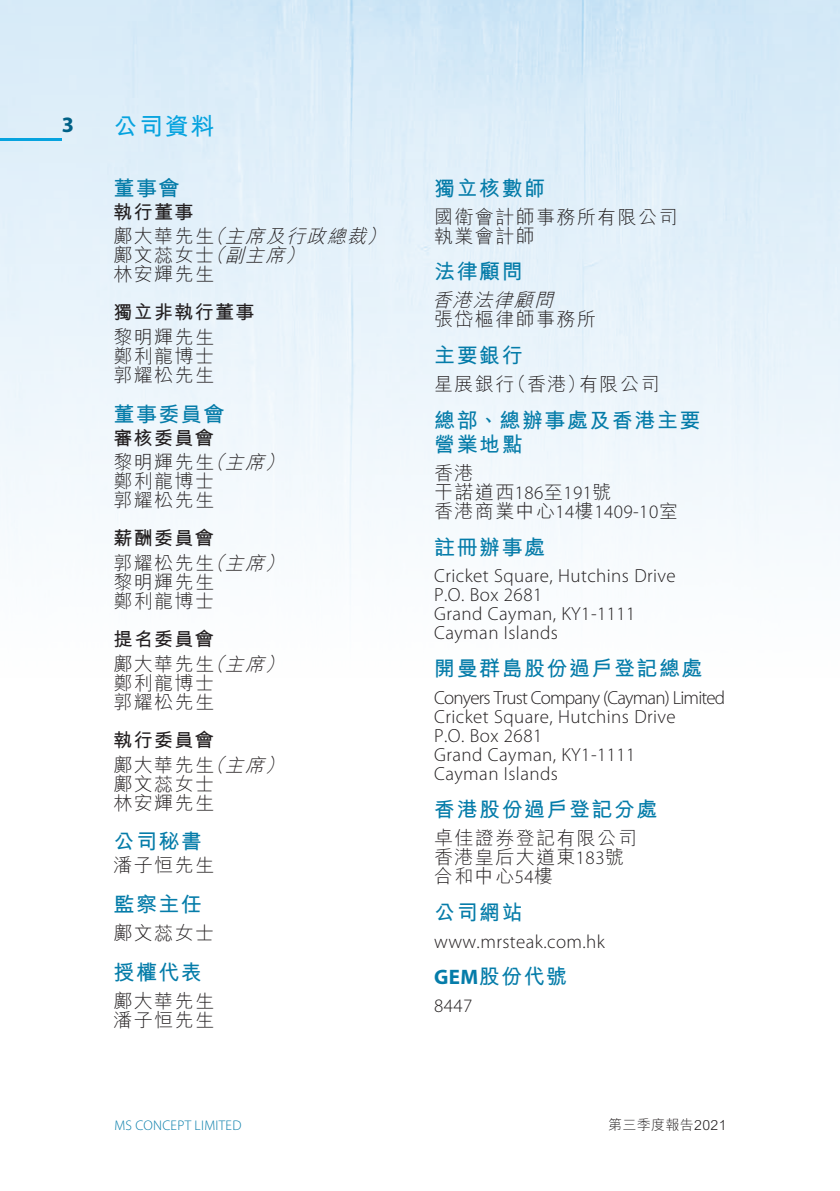
<style>
.page{position:relative;width:840px;height:1191px;background:#fff}
.page>*{position:absolute;margin:0;border:0;box-sizing:border-box;transform-origin:0 0}
.t1{font:700 24px "M Hei HK";color:#06a3df}
.t2{font:700 22px "Myriad Pro";color:#006187}
.t3{font:700 21px/24px "M Hei HK";letter-spacing:.07em;color:#057ca9}
.t4{font:300 19px/19px "Myriad Pro";letter-spacing:.02em;color:#231f20}
.t5{font:300 19px/19px "M Hei HK";letter-spacing:.07em;color:#231f20}
.t6{font:700 19px/24.6px "M Hei HK";letter-spacing:.07em;color:#231f20}
.t7{font:italic 300 19px/24.6px "M Hei HK";color:#231f20}
.t8{font:300 14px "Myriad Pro";letter-spacing:.02em;color:#057ca9}
.t9{font:300 14px "M Hei HK";letter-spacing:.025em;color:#231f20}
.s1{font-weight:700;font-style:normal}
.s2{font-style:normal}
.s3{font-style:italic}
.s4{font-weight:300}
.s5{font-weight:300;font-style:italic}
.s6{font-family:"Myriad Pro"}
.s7{font-family:"M Hei HK"}
</style>
<div class="page">
<hr style="left:0;top:138px;width:62px;height:3px;background:#06a3df">
<p class="t2" style="left:62px;top:110px;width:14px">3</p>
<p class="t1" style="left:113px;top:109px;width:103px">公司資料</p>
<p class="t3" style="left:113px;top:174px;width:67px">董事會</p>
<p class="t7" style="left:113px;top:199px;width:280px"><span class="s1">執行董事<br></span><span class="s2">鄺大華先生</span>（主席及行政總裁）</p>
<p class="t5" style="left:113px;top:245px;width:199px">鄺文蕊女士<span class="s3">（副主席）</span>林安輝先生</p>
<p class="t6" style="left:113px;top:299px;width:142px">獨立非執行董事</p>
<p class="t5" style="left:113px;top:327px;width:102px;text-align:justify">黎明輝先生鄭利龍博士郭耀松先生</p>
<p class="t3" style="left:113px;top:400px;width:112px">董事委員會</p>
<p class="t6" style="left:113px;top:424px;width:178px">審核委員會<br><span class="s4">黎明輝先生</span><span class="s5">（主席）</span></p>
<p class="t5" style="left:113px;top:471px;width:102px">鄭利龍博士郭耀松先生</p>
<p class="t6" style="left:113px;top:525px;width:178px">薪酬委員會<br><span class="s4">郭耀松先生</span><span class="s5">（主席）</span></p>
<p class="t5" style="left:113px;top:572px;width:102px">黎明輝先生鄭利龍博士</p>
<p class="t6" style="left:113px;top:625px;width:178px">提名委員會<br><span class="s4">鄺大華先生</span><span class="s5">（主席）</span></p>
<p class="t5" style="left:113px;top:672px;width:102px">鄭利龍博士郭耀松先生</p>
<p class="t6" style="left:113px;top:726px;width:178px">執行委員會<br><span class="s4">鄺大華先生</span><span class="s5">（主席）</span></p>
<p class="t5" style="left:113px;top:773px;width:102px">鄺文蕊女士林安輝先生</p>
<p class="t3" style="left:113px;top:828px;width:90px">公司秘書</p>
<p class="t5" style="left:113px;top:855px;width:102px">潘子恒先生</p>
<p class="t3" style="left:113px;top:890px;width:90px">監察主任</p>
<p class="t5" style="left:113px;top:922px;width:102px">鄺文蕊女士</p>
<p class="t3" style="left:113px;top:958px;width:90px">授權代表</p>
<p class="t5" style="left:113px;top:990px;width:102px">鄺大華先生潘子恒先生</p>
<p class="t3" style="left:434px;top:174px;width:112px">獨立核數師</p>
<p class="t5" style="left:434px;top:206px;width:245px">國衛會計師事務所有限公司執業會計師</p>
<p class="t3" style="left:434px;top:258px;width:90px">法律顧問</p>
<p class="t7" style="left:432px;top:287px;width:129px">香港法律顧問</p>
<p class="t5" style="left:434px;top:309px;width:163px">張岱樞律師事務所</p>
<p class="t3" style="left:434px;top:342px;width:90px">主要銀行</p>
<p class="t5" style="left:434px;top:374px;width:226px">星展銀行（香港）有限公司</p>
<p class="t3" style="left:434px;top:406px;width:268px">總部、總辦事處及香港主要營業地點</p>
<p class="t5" style="left:434px;top:462px;width:179px">香港<br>干諾道西<span class="s6">186</span>至<span class="s6">191</span>號</p>
<p class="t4" style="left:434px;top:502px;width:245px"><span class="s7">香港商業中心</span>14<span class="s7">樓</span>1409-10<span class="s7">室</span></p>
<p class="t3" style="left:434px;top:533px;width:112px">註冊辦事處</p>
<p class="t4" style="left:434px;top:566px;width:243px">Cricket Square, Hutchins Drive<br>P.O. Box 2681<br>Grand Cayman, KY1-1111<br>Cayman Islands</p>
<p class="t3" style="left:434px;top:655px;width:270px">開曼群島股份過戶登記總處</p>
<p class="t4" style="left:434px;top:688px;width:292px">Conyers Trust Company (Cayman) Limited<br>Cricket Square, Hutchins Drive<br>P.O. Box 2681<br>Grand Cayman, KY1-1111<br>Cayman Islands</p>
<p class="t3" style="left:434px;top:795px;width:225px">香港股份過戶登記分處</p>
<p class="t5" style="left:434px;top:827px;width:204px">卓佳證券登記有限公司香港皇后大道東<span class="s6">183</span>號合和中心<span class="s6">54</span>樓</p>
<p class="t3" style="left:434px;top:898px;width:90px">公司網站</p>
<p class="t4" style="left:434px;top:931px;width:172px">www.mrsteak.com.hk</p>
<p class="t3" style="left:434px;top:963px;width:134px"><span class="s6">GEM</span>股份代號</p>
<p class="t4" style="left:434px;top:996px;width:40px">8447</p>
<p class="t8" style="left:114px;top:1116px;width:129px">MS CONCEPT LIMITED</p>
<p class="t9" style="left:607px;top:1115px;width:120px">第三季度報告2021</p>
</div>
